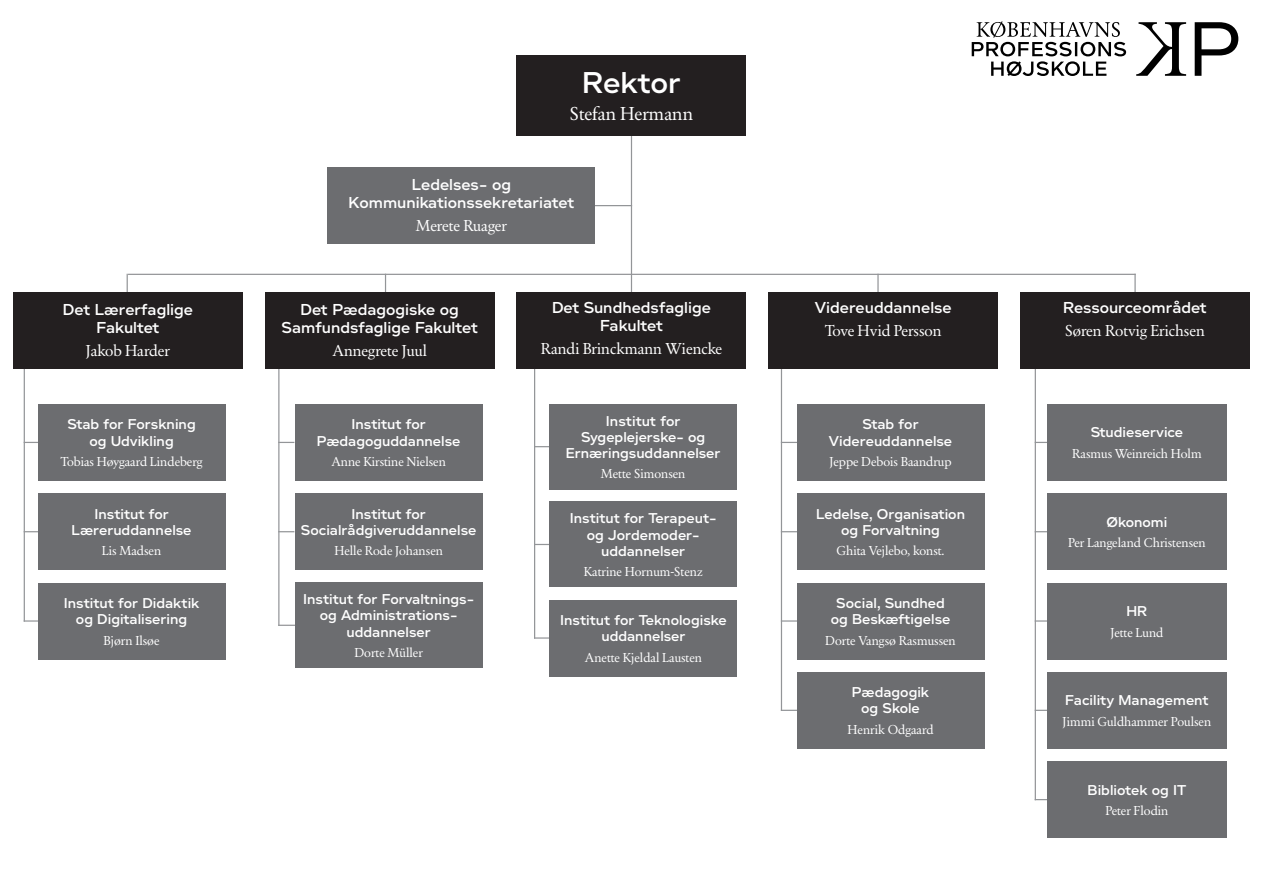
<style>
.page{position:relative;width:1263px;height:893px;background:#fff}
.page>*{position:absolute;margin:0;border:0;box-sizing:border-box;transform-origin:0 0}
.t1{font:600 28.5px "No 5";color:#fff}
.t2{font:19.5px "Primo Serif";color:#fff}
.t3{font:16.5px "Primo Serif";color:#fff}
.t4{font:600 15px/18px "No 5";color:#fff;text-align:center}
.t5{font:600 13.5px/16.2px "No 5";color:#fff;text-align:center}
.t6{font:13.5px "Primo Serif";color:#fff}
</style>
<div class="page">
<hr style="left:278px;top:356px;width:1px;height:270px;background:#939598">
<hr style="left:24px;top:365px;width:1px;height:257px;background:#939598">
<hr style="left:534px;top:358px;width:1px;height:281px;background:#939598">
<hr style="left:781px;top:361px;width:1px;height:350px;background:#939598">
<hr style="left:1035px;top:346px;width:1px;height:454px;background:#939598">
<hr style="left:128px;top:274px;width:1008px;height:1px;background:#939598">
<hr style="left:506px;top:205px;width:126px;height:1px;background:#939598">
<svg style="left:25px;top:442px;width:13px;height:1px"></svg>
<svg style="left:279px;top:442px;width:15px;height:1px"></svg>
<svg style="left:535px;top:446px;width:15px;height:1px"></svg>
<svg style="left:782px;top:442px;width:15px;height:1px"></svg>
<svg style="left:25px;top:531px;width:13px;height:1px"></svg>
<svg style="left:279px;top:531px;width:15px;height:1px"></svg>
<svg style="left:535px;top:544px;width:15px;height:1px"></svg>
<svg style="left:782px;top:531px;width:15px;height:1px"></svg>
<svg style="left:24px;top:620px;width:14px;height:2px"></svg>
<svg style="left:278px;top:625px;width:17px;height:1px"></svg>
<svg style="left:534px;top:637px;width:16px;height:2px"></svg>
<svg style="left:782px;top:620px;width:15px;height:2px"></svg>
<svg style="left:1036px;top:620px;width:11px;height:2px"></svg>
<svg style="left:782px;top:710px;width:15px;height:1px"></svg>
<svg style="left:1134px;top:275px;width:2px;height:18px"></svg>
<svg style="left:877px;top:275px;width:2px;height:18px"></svg>
<svg style="left:385px;top:275px;width:1px;height:17px"></svg>
<svg style="left:127px;top:274px;width:1px;height:18px"></svg>
<hr style="left:631px;top:120px;width:1px;height:184px;background:#939598">
<div style="left:327px;top:167px;width:268px;height:77px;background:#6c6d70"></div>
<div style="left:38px;top:404px;width:187px;height:77px;background:#6c6d70"></div>
<div style="left:38px;top:493px;width:187px;height:77px;background:#6c6d70"></div>
<div style="left:38px;top:583px;width:187px;height:76px;background:#6c6d70"></div>
<div style="left:550px;top:404px;width:187px;height:85px;background:#6c6d70"></div>
<div style="left:550px;top:502px;width:187px;height:85px;background:#6c6d70"></div>
<div style="left:550px;top:600px;width:187px;height:76px;background:#6c6d70"></div>
<div style="left:1047px;top:404px;width:180px;height:77px;background:#6c6d70"></div>
<div style="left:1047px;top:761px;width:180px;height:77px;background:#6c6d70"></div>
<div style="left:1047px;top:493px;width:180px;height:77px;background:#6c6d70"></div>
<div style="left:1047px;top:583px;width:180px;height:76px;background:#6c6d70"></div>
<div style="left:1047px;top:672px;width:180px;height:77px;background:#6c6d70"></div>
<div style="left:797px;top:404px;width:187px;height:77px;background:#6c6d70"></div>
<div style="left:797px;top:493px;width:187px;height:77px;background:#6c6d70"></div>
<div style="left:797px;top:583px;width:187px;height:76px;background:#6c6d70"></div>
<div style="left:797px;top:672px;width:187px;height:77px;background:#6c6d70"></div>
<div style="left:1020px;top:293px;width:230px;height:76px;background:#231f20"></div>
<div style="left:768px;top:293px;width:230px;height:76px;background:#231f20"></div>
<div style="left:517px;top:293px;width:229px;height:76px;background:#231f20"></div>
<div style="left:13px;top:292px;width:230px;height:77px;background:#231f20"></div>
<div style="left:295px;top:404px;width:187px;height:77px;background:#6c6d70"></div>
<div style="left:295px;top:493px;width:187px;height:77px;background:#6c6d70"></div>
<div style="left:295px;top:583px;width:187px;height:85px;background:#6c6d70"></div>
<div style="left:265px;top:292px;width:230px;height:77px;background:#231f20"></div>
<div style="left:517px;top:55px;width:229px;height:81px;background:#231f20"></div>
<svg style="left:972px;top:21px;width:266px;height:55px"></svg>
<p class="t4" style="left:63px;top:300px;width:132px">Det Lærerfaglige<br>Fakultet</p>
<p class="t3" style="left:86px;top:340px;width:86px">Jakob Harder</p>
<p class="t5" style="left:67px;top:416px;width:130px">Stab for Forskning og Udvikling</p>
<p class="t6" style="left:61px;top:453px;width:144px">Tobias Høygaard Lindeberg</p>
<p class="t5" style="left:72px;top:505px;width:121px">Institut for<br>Læreruddannelse</p>
<p class="t6" style="left:102px;top:542px;width:61px">Lis Madsen</p>
<p class="t5" style="left:64px;top:594px;width:137px">Institut for Didaktik og Digitalisering</p>
<p class="t6" style="left:104px;top:631px;width:57px">Bjørn Ilsøe</p>
<h1 class="t1" style="left:582px;top:60px;width:100px">Rektor</h1>
<h2 class="t2" style="left:570px;top:102px;width:125px">Stefan Hermann</h2>
<p class="t4" style="left:349px;top:175px;width:227px">Ledelses- og<br>Kommunikationssekretariatet</p>
<p class="t3" style="left:416px;top:215px;width:93px">Merete Ruager</p>
<p class="t4" style="left:282px;top:300px;width:198px">Det Pædagogiske og<br>Samfundsfaglige Fakultet</p>
<p class="t3" style="left:332px;top:340px;width:96px">Annegrete Juul</p>
<p class="t5" style="left:317px;top:416px;width:145px">Institut for<br>Pædagoguddannelse</p>
<p class="t6" style="left:331px;top:453px;width:116px">Anne Kirstine Nielsen</p>
<p class="t5" style="left:301px;top:505px;width:177px">Institut for<br>Socialrådgiveruddannelse</p>
<p class="t6" style="left:334px;top:542px;width:110px">Helle Rode Johansen</p>
<p class="t5" style="left:303px;top:590px;width:173px">Institut for Forvaltnings&shy;og Administrations&shy;uddannelser</p>
<p class="t6" style="left:354px;top:644px;width:70px">Dorte Müller</p>
<p class="t4" style="left:552px;top:298px;width:160px">Det Sundhedsfaglige<br>Fakultet</p>
<p class="t3" style="left:541px;top:338px;width:183px">Randi Brinckmann Wiencke</p>
<p class="t5" style="left:566px;top:412px;width:156px">Institut for<br>Sygeplejerske- og<br>Ernæringsuddannelser</p>
<p class="t6" style="left:601px;top:465px;width:86px">Mette Simonsen</p>
<p class="t5" style="left:570px;top:510px;width:148px">Institut for Terapeut&shy;og Jordemoder&shy;uddannelser</p>
<p class="t6" style="left:584px;top:563px;width:121px">Katrine Hornum-Stenz</p>
<p class="t5" style="left:560px;top:611px;width:168px">Institut for Teknologiske uddannelser</p>
<p class="t6" style="left:585px;top:648px;width:119px">Anette Kjeldal Lausten</p>
<p class="t4" style="left:815px;top:298px;width:138px">Videreuddannelse</p>
<p class="t3" style="left:825px;top:320px;width:118px">Tove Hvid Persson</p>
<p class="t5" style="left:829px;top:416px;width:125px">Stab for<br>Videreuddannelse</p>
<p class="t6" style="left:829px;top:453px;width:124px">Jeppe Debois Baandrup</p>
<p class="t5" style="left:816px;top:505px;width:151px">Ledelse, Organisation og Forvaltning</p>
<p class="t6" style="left:836px;top:542px;width:110px">Ghita Vejlebo, konst.</p>
<p class="t5" style="left:831px;top:594px;width:121px">Social, Sundhed og Beskæftigelse</p>
<p class="t6" style="left:825px;top:631px;width:132px">Dorte Vangsø Rasmussen</p>
<p class="t5" style="left:852px;top:684px;width:79px">Pædagogik og Skole</p>
<p class="t6" style="left:848px;top:721px;width:87px">Henrik Odgaard</p>
<p class="t4" style="left:1063px;top:298px;width:145px">Ressourceområdet</p>
<p class="t3" style="left:1065px;top:320px;width:141px">Søren Rotvig Erichsen</p>
<p class="t5" style="left:1091px;top:424px;width:94px">Studieservice</p>
<p class="t6" style="left:1072px;top:445px;width:131px">Rasmus Weinreich Holm</p>
<p class="t5" style="left:1106px;top:513px;width:62px">Økonomi</p>
<p class="t6" style="left:1068px;top:534px;width:139px">Per Langeland Christensen</p>
<p class="t5" style="left:1126px;top:602px;width:22px">HR</p>
<p class="t6" style="left:1110px;top:623px;width:54px">Jette Lund</p>
<p class="t5" style="left:1065px;top:692px;width:145px">Facility Management</p>
<p class="t6" style="left:1063px;top:713px;width:150px">Jimmi Guldhammer Poulsen</p>
<p class="t5" style="left:1088px;top:781px;width:100px">Bibliotek og IT</p>
<p class="t6" style="left:1105px;top:802px;width:65px">Peter Flodin</p>
</div>
